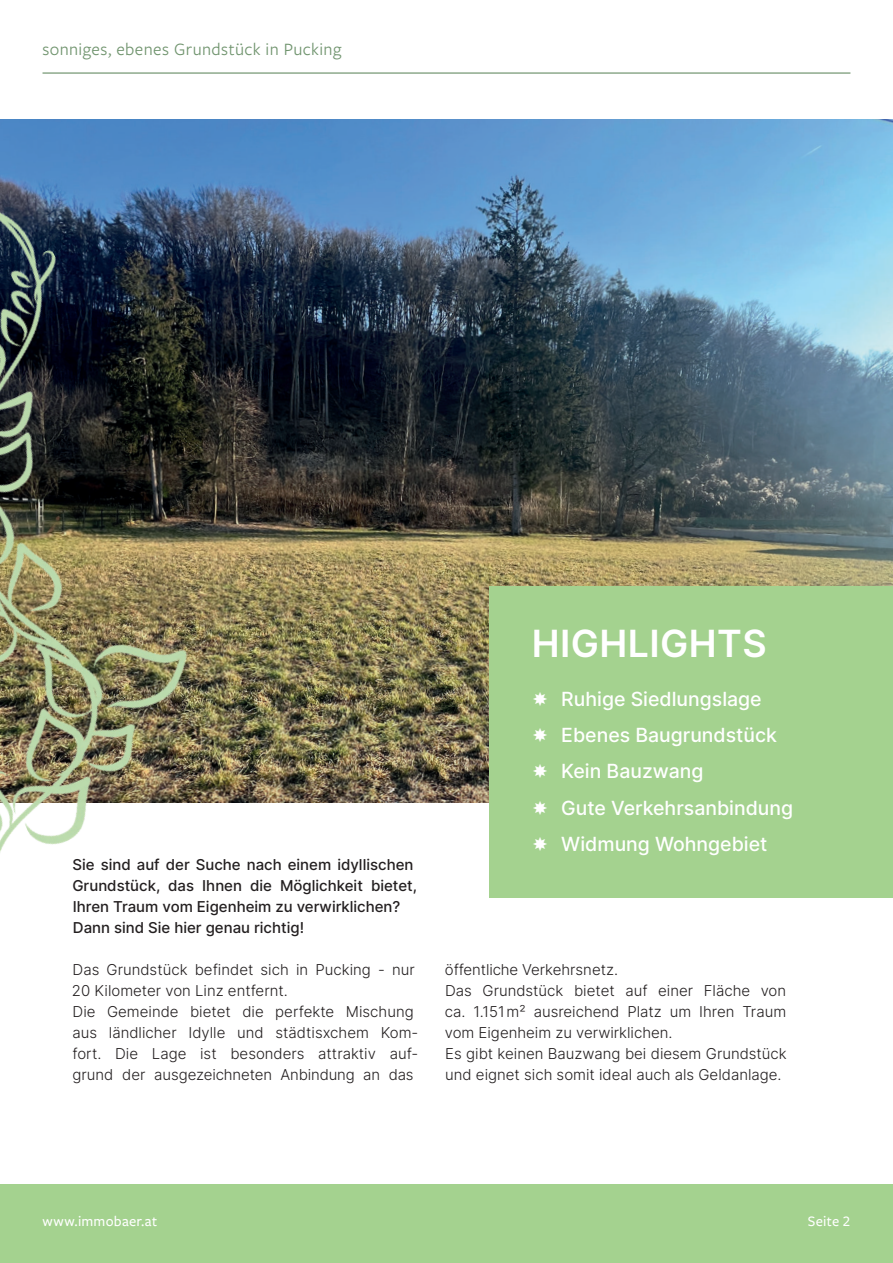
<style>
.page{position:relative;width:893px;height:1263px;background:#fff}
.page>*{position:absolute;margin:0;border:0;box-sizing:border-box;transform-origin:0 0}
.t1{font:600 37.5px "Inter";letter-spacing:.01em;color:#fff}
.t2{font:500 19.5px/36.2px "Inter";color:#fff}
.t3{font:18px "Freight Sans Pro";letter-spacing:.02em;color:#70946e}
.t4{font:300 15px/21px "Inter";color:#231f20}
.t5{font:500 15px/21px "Inter";color:#231f20}
.t6{font:500 15px "Freight Sans Pro";letter-spacing:.015em;color:#fff}
</style>
<div class="page">
<hr style="left:43px;top:72px;width:807px;height:2px;background:#70946e">
<div style="left:0;top:1184px;width:893px;height:79px;background:#a4d28f"></div>
<img style="left:0;top:119px;width:893px;height:683px">
<div style="left:489px;top:587px;width:404px;height:311px;background:#a4d28f"></div>
<img style="left:0;top:143px;width:293px;height:710px">
<p class="t3" style="left:43px;top:37px;width:300px">sonniges, ebenes Grundstück in Pucking</p>
<p class="t5" style="left:72px;top:854px;width:346px">Sie sind auf der Suche nach einem idyllischen Grundstück, das Ihnen die Möglichkeit bietet, Ihren Traum vom Eigenheim zu verwirklichen?<br>Dann sind Sie hier genau richtig!</p>
<p class="t4" style="left:72px;top:959px;width:348px">Das Grundstück befindet sich in Pucking - nur 20 Kilometer von Linz entfernt.<br>Die Gemeinde bietet die perfekte Mischung aus ländlicher Idylle und städtisxchem Kom&shy;fort. Die Lage ist besonders attraktiv auf&shy;grund der ausgezeichneten Anbindung an das</p>
<h1 class="t1" style="left:532px;top:616px;width:236px">HIGHLIGHTS</h1>
<h2 class="t2" style="left:561px;top:680px;width:233px">Ruhige Siedlungslage<br>Ebenes Baugrundstück<br>Kein Bauzwang<br>Gute Verkehrsanbindung<br>Widmung Wohngebiet</h2>
<p class="t4" style="left:445px;top:959px;width:344px">öffentliche Verkehrsnetz.<br>Das Grundstück bietet auf einer Fläche von ca. 1.151m² ausreichend Platz um Ihren Traum vom Eigenheim zu verwirklichen.<br>Es gibt keinen Bauzwang bei diesem Grundstück und eignet sich somit ideal auch als Geldanlage.</p>
<p class="t6" style="left:43px;top:1211px;width:116px">www.immobaer.at</p>
<p class="t6" style="left:808px;top:1211px;width:44px">Seite 2</p>
</div>
